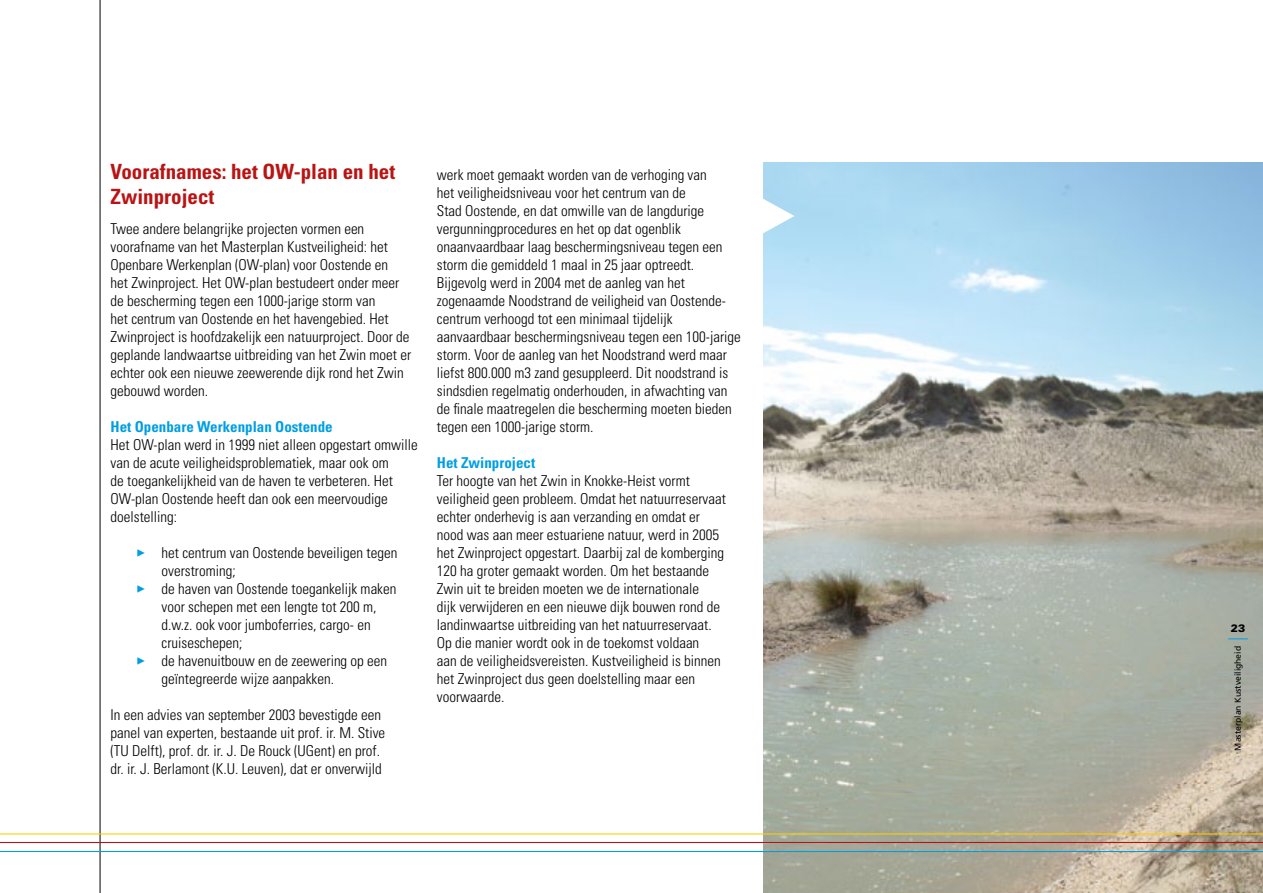
<style>
.page{position:relative;width:1263px;height:893px;background:#fff}
.page>*{position:absolute;margin:0;border:0;box-sizing:border-box;transform-origin:0 0}
.t1{font:700 condensed 21px/25.2px "Univers LT Std";color:#b91413}
.t2{font:300 condensed 15px/18px "Univers LT Std";color:#000}
.t3{font:700 condensed 15px "Univers LT Std";color:#009ee3}
.t4{font:900 10.65px "Univers LT Std";color:#000}
.t5{font:8.55px "Frutiger LT Std";color:#000}
.s1{font-family:"Dingbests";font-weight:400;font-stretch:normal;color:#009ee3}
</style>
<div class="page">
<img style="left:763px;top:162px;width:500px;height:731px">
<hr style="left:100px;top:0;width:1px;height:893px;background:#000">
<svg style="left:1228px;top:639px;width:20px;height:1px"></svg>
<hr style="left:0;top:833px;width:1263px;height:1px;background:#fc0">
<hr style="left:0;top:842px;width:1263px;height:1px;background:#b91413">
<hr style="left:0;top:851px;width:1263px;height:1px;background:#009ee3">
<svg style="left:763px;top:198px;width:31px;height:36px"></svg>
<h1 class="t1" style="left:111px;top:158px;width:286px">Voorafnames: het OW-plan en het<br>Zwinproject</h1>
<p class="t2" style="left:111px;top:220px;width:302px">Twee andere belangrijke projecten vormen een voorafname van het Masterplan Kustveiligheid: het Openbare Werkenplan (OW-plan) voor Oostende en<br>het Zwinproject. Het OW-plan bestudeert onder meer de bescherming tegen een 1000-jarige storm van<br>het centrum van Oostende en het havengebied. Het Zwinproject is hoofdzakelijk een natuurproject. Door de geplande landwaartse uitbreiding van het Zwin moet er echter ook een nieuwe zeewerende dijk rond het Zwin gebouwd worden.</p>
<p class="t3" style="left:111px;top:417px;width:224px">Het Openbare Werkenplan Oostende</p>
<p class="t2" style="left:111px;top:436px;width:309px">Het OW-plan werd in 1999 niet alleen opgestart omwille van de acute veiligheidsproblematiek, maar ook om<br>de toegankelijkheid van de haven te verbeteren. Het OW-plan Oostende heeft dan ook een meervoudige doelstelling:</p>
<p class="t2" style="left:136px;top:544px;width:263px"><span class="s1">&gt;</span> het centrum van Oostende beveiligen tegen</p>
<p class="t2" style="left:162px;top:562px;width:76px">overstroming;</p>
<p class="t2" style="left:136px;top:580px;width:262px"><span class="s1">&gt;</span> de haven van Oostende toegankelijk maken</p>
<p class="t2" style="left:162px;top:598px;width:216px">voor schepen met een lengte tot 200 m,</p>
<p class="t2" style="left:162px;top:616px;width:211px">d.w.z. ook voor jumboferries, cargo- en</p>
<p class="t2" style="left:162px;top:634px;width:82px">cruiseschepen;</p>
<p class="t2" style="left:136px;top:652px;width:253px"><span class="s1">&gt;</span> de havenuitbouw en de zeewering op een</p>
<p class="t2" style="left:162px;top:670px;width:174px">geïntegreerde wijze aanpakken.</p>
<p class="t2" style="left:111px;top:706px;width:276px">In een advies van september 2003 bevestigde een panel van experten, bestaande uit prof. ir. M. Stive (TU Delft), prof. dr. ir. J. De Rouck (UGent) en prof. dr. ir. J. Berlamont (K.U. Leuven), dat er onverwijld</p>
<p class="t2" style="left:437px;top:166px;width:305px">werk moet gemaakt worden van de verhoging van<br>het veiligheidsniveau voor het centrum van de<br>Stad Oostende, en dat omwille van de langdurige vergunningprocedures en het op dat ogenblik onaanvaardbaar laag beschermingsniveau tegen een storm die gemiddeld 1 maal in 25 jaar optreedt.<br>Bijgevolg werd in 2004 met de aanleg van het zogenaamde Noodstrand de veiligheid van Oostende&shy;centrum verhoogd tot een minimaal tijdelijk aanvaardbaar beschermingsniveau tegen een 100-jarige storm. Voor de aanleg van het Noodstrand werd maar liefst 800.000 m3 zand gesuppleerd. Dit noodstrand is sindsdien regelmatig onderhouden, in afwachting van de finale maatregelen die bescherming moeten bieden tegen een 1000-jarige storm.</p>
<p class="t3" style="left:437px;top:453px;width:100px">Het Zwinproject</p>
<p class="t2" style="left:437px;top:472px;width:291px">Ter hoogte van het Zwin in Knokke-Heist vormt veiligheid geen probleem. Omdat het natuurreservaat echter onderhevig is aan verzanding en omdat er nood was aan meer estuariene natuur, werd in 2005 het Zwinproject opgestart. Daarbij zal de komberging 120 ha groter gemaakt worden. Om het bestaande Zwin uit te breiden moeten we de internationale<br>dijk verwijderen en een nieuwe dijk bouwen rond de landinwaartse uitbreiding van het natuurreservaat.<br>Op die manier wordt ook in de toekomst voldaan<br>aan de veiligheidsvereisten. Kustveiligheid is binnen het Zwinproject dus geen doelstelling maar een voorwaarde.</p>
<p class="t4" style="left:1231px;top:621px;width:16px">23</p>
<p class="t5" style="left:1233px;top:750px;width:106px;rotate:-90deg">Masterplan Kustveiligheid</p>
</div>
